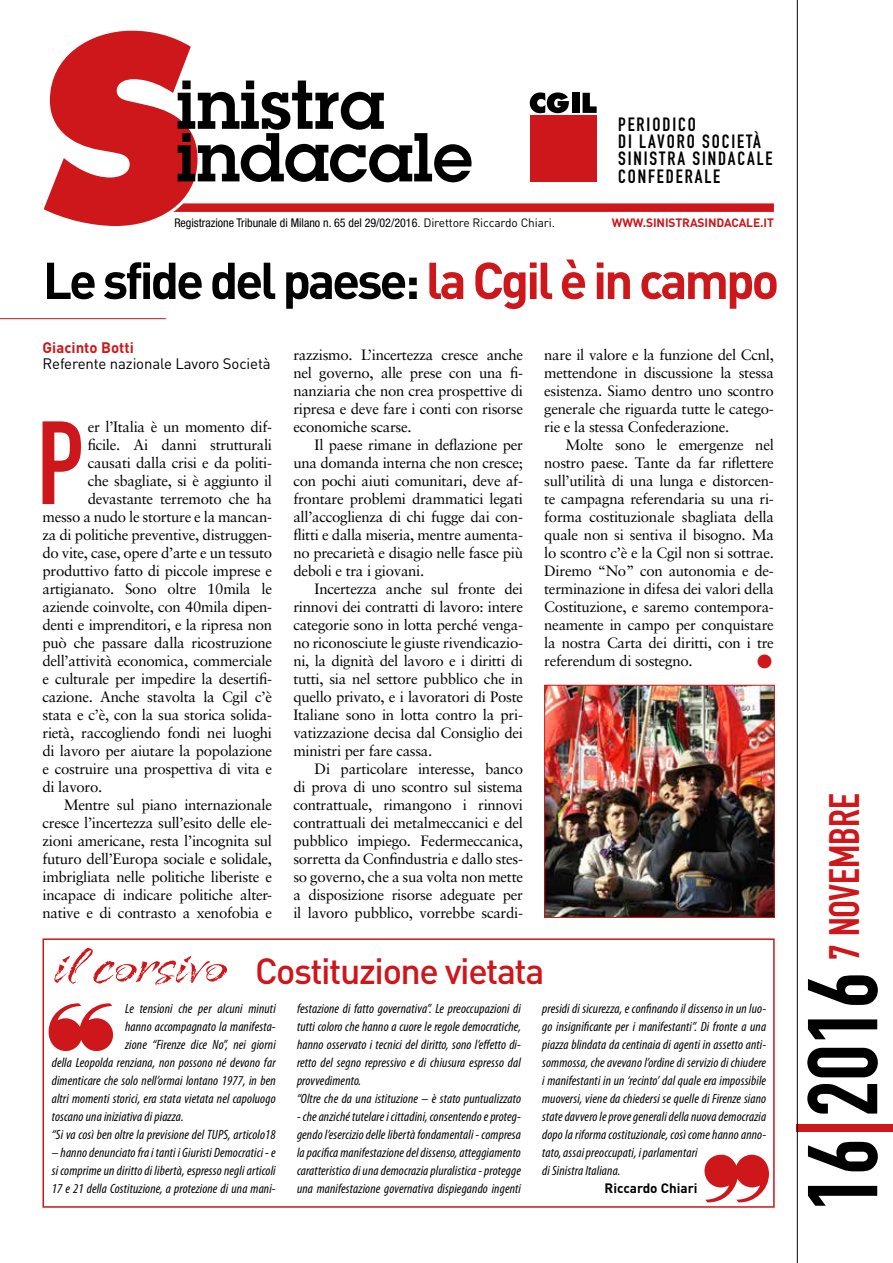
<style>
.page{position:relative;width:893px;height:1263px;background:#fff}
.page>*{position:absolute;margin:0;border:0;box-sizing:border-box;transform-origin:0 0}
.t1{font:116.1px "DIN Engschrift Std";color:#cd171a}
.t2{font:97.35px "DIN Engschrift Std";color:#000}
.t3{font:60px "Arid ITC Std";color:#cd171a}
.t4{font:700 51px "DIN";letter-spacing:-.06em;color:#000}
.t5{font:42px "DIN Engschrift Std";color:#cd171a}
.t6{font:500 36px "DIN";letter-spacing:-.04em;color:#cd171a}
.t7{font:18.9px/17.2px "DIN Engschrift Std";letter-spacing:.1em;color:#000}
.t8{font:15px/18px "Sabon";letter-spacing:-.02em;color:#000;text-align:justify}
.t9{font:15px "DIN";letter-spacing:-.01em;color:#000}
.t10{font:700 15px "DIN";color:#cd171a}
.t11{font:15px "Zapf Dingbats IT Cby BT";color:#cd171a}
.t12{font:italic condensed 13.5px/18px "Myriad Pro";letter-spacing:.01em;color:#000;text-align:justify}
.t13{font:700 13.5px "DIN";color:#000}
.t14{font:condensed 12px "Helvetica Neue";color:#000}
.t15{font:700 12px "DIN";letter-spacing:-.01em;color:#cd171a}
.s1{font-family:"DIN";font-stretch:normal}
.s2{color:#cd171a}
</style>
<div class="page">
<div style="left:43px;top:938px;width:732px;height:270px;border:2px solid #cd171a"></div>
<hr style="left:797px;top:0;width:1px;height:1263px;background:#000">
<svg style="left:49px;top:1003px;width:64px;height:48px"></svg>
<svg style="left:704px;top:1155px;width:65px;height:48px"></svg>
<hr style="left:0;top:318px;width:166px;height:1px;background:#cd171a">
<div style="left:43px;top:203px;width:731px;height:9px;background:#cd171a"></div>
<svg style="left:42px;top:30px;width:430px;height:196px"></svg>
<svg style="left:530px;top:92px;width:39px;height:21px"></svg>
<div style="left:572px;top:93px;width:7px;height:20px;background:#000"></div>
<svg style="left:583px;top:93px;width:14px;height:20px"></svg>
<div style="left:530px;top:115px;width:67px;height:66px;background:#cd171a"></div>
<img style="left:546px;top:687px;width:227px;height:229px">
<div style="left:544px;top:685px;width:231px;height:233px;border:1px solid #cd171a"></div>
<p class="t7" style="left:618px;top:116px;width:156px">PERIODICO<br>DI LAVORO SOCIETÀ<br>SINISTRA SINDACALE<br>CONFEDERALE</p>
<p class="t14" style="left:174px;top:216px;width:382px">Registrazione Tribunale di Milano n. 65 del 29/02/2016<span class="s1">. Direttore Riccardo Chiari.</span></p>
<p class="t15" style="left:612px;top:215px;width:164px">WWW.SINISTRASINDACALE.IT</p>
<h3 class="t4" style="left:43px;top:247px;width:738px">Le sfide del paese: <span class="s2">la Cgil è in campo</span></h3>
<p class="t10" style="left:43px;top:337px;width:93px">Giacinto Botti</p>
<p class="t9" style="left:43px;top:354px;width:230px">Referente nazionale Lavoro Società</p>
<h1 class="t1" style="left:37px;top:395px;width:49px">P</h1>
<p class="t8" style="left:88px;top:418px;width:186px">er l’Italia è un momento dif-</p>
<p class="t8" style="left:88px;top:436px;width:186px">ficile. Ai danni strutturali</p>
<p class="t8" style="left:88px;top:454px;width:186px">causati dalla crisi e da politi-</p>
<p class="t8" style="left:88px;top:472px;width:186px">che sbagliate, si è aggiunto il</p>
<p class="t8" style="left:88px;top:490px;width:186px">devastante terremoto che ha</p>
<p class="t8" style="left:43px;top:508px;width:231px">messo a nudo le storture e la mancan-</p>
<p class="t8" style="left:43px;top:526px;width:231px">za di politiche preventive, distruggen-</p>
<p class="t8" style="left:43px;top:544px;width:231px">do vite, case, opere d’arte e un tessuto</p>
<p class="t8" style="left:43px;top:562px;width:231px">produttivo fatto di piccole imprese e</p>
<p class="t8" style="left:43px;top:580px;width:231px">artigianato. Sono oltre 10mila le</p>
<p class="t8" style="left:43px;top:598px;width:231px">aziende coinvolte, con 40mila dipen-</p>
<p class="t8" style="left:43px;top:616px;width:231px">denti e imprenditori, e la ripresa non</p>
<p class="t8" style="left:43px;top:634px;width:231px">può che passare dalla ricostruzione</p>
<p class="t8" style="left:43px;top:652px;width:231px">dell’attività economica, commerciale</p>
<p class="t8" style="left:43px;top:670px;width:231px">e culturale per impedire la desertifi-</p>
<p class="t8" style="left:43px;top:688px;width:231px">cazione. Anche stavolta la Cgil c’è</p>
<p class="t8" style="left:43px;top:706px;width:231px">stata e c’è, con la sua storica solida-</p>
<p class="t8" style="left:43px;top:724px;width:231px">rietà, raccogliendo fondi nei luoghi</p>
<p class="t8" style="left:43px;top:742px;width:231px">di lavoro per aiutare la popolazione</p>
<p class="t8" style="left:43px;top:760px;width:231px">e costruire una prospettiva di vita e</p>
<p class="t8" style="left:43px;top:778px;width:61px">di lavoro.</p>
<p class="t8" style="left:64px;top:796px;width:210px">Mentre sul piano internazionale</p>
<p class="t8" style="left:43px;top:814px;width:231px">cresce l’incertezza sull’esito delle ele-</p>
<p class="t8" style="left:43px;top:832px;width:231px">zioni americane, resta l’incognita sul</p>
<p class="t8" style="left:43px;top:850px;width:231px">futuro dell’Europa sociale e solidale,</p>
<p class="t8" style="left:43px;top:868px;width:231px">imbrigliata nelle politiche liberiste e</p>
<p class="t8" style="left:43px;top:886px;width:231px">incapace di indicare politiche alter-</p>
<p class="t8" style="left:43px;top:904px;width:231px">native e di contrasto a xenofobia e</p>
<p class="t8" style="left:293px;top:346px;width:231px">razzismo. L’incertezza cresce anche nel governo, alle prese con una fi&shy;nanziaria che non crea prospettive di ripresa e deve fare i conti con risorse economiche scarse.</p>
<p class="t8" style="left:293px;top:436px;width:231px;text-indent:21px">Il paese rimane in deflazione per una domanda interna che non cresce; con pochi aiuti comunitari, deve af&shy;frontare problemi drammatici legati all’accoglienza di chi fugge dai con&shy;flitti e dalla miseria, mentre aumenta&shy;no precarietà e disagio nelle fasce più deboli e tra i giovani.</p>
<p class="t8" style="left:293px;top:580px;width:231px;text-indent:21px">Incertezza anche sul fronte dei rinnovi dei contratti di lavoro: intere categorie sono in lotta perché venga&shy;no riconosciute le giuste rivendicazio&shy;ni, la dignità del lavoro e i diritti di tutti, sia nel settore pubblico che in quello privato, e i lavoratori di Poste Italiane sono in lotta contro la pri&shy;vatizzazione decisa dal Consiglio dei ministri per fare cassa.</p>
<p class="t8" style="left:293px;top:760px;width:231px;text-indent:21px">Di particolare interesse, banco di prova di uno scontro sul sistema contrattuale, rimangono i rinnovi contrattuali dei metalmeccanici e del pubblico impiego. Federmeccanica, sorretta da Confindustria e dallo stes&shy;so governo, che a sua volta non mette a disposizione risorse adeguate per il lavoro pubblico, vorrebbe scardi-</p>
<p class="t8" style="left:544px;top:346px;width:231px">nare il valore e la funzione del Ccnl, mettendone in discussione la stessa esistenza. Siamo dentro uno scontro generale che riguarda tutte le catego&shy;rie e la stessa Confederazione.</p>
<p class="t8" style="left:544px;top:436px;width:231px;text-indent:21px">Molte sono le emergenze nel nostro paese. Tante da far riflettere sull’utilità di una lunga e distorcen&shy;te campagna referendaria su una ri&shy;forma costituzionale sbagliata della quale non si sentiva il bisogno. Ma lo scontro c’è e la Cgil non si sottrae.<br>Diremo “No” con autonomia e de&shy;terminazione in difesa dei valori della Costituzione, e saremo contempora&shy;neamente in campo per conquistare la nostra Carta dei diritti, con i tre referendum di sostegno.</p>
<p class="t11" style="left:757px;top:654px;width:16px">●</p>
<h3 class="t3" style="left:53px;top:933px;width:176px">il corsivo</h3>
<h3 class="t6" style="left:255px;top:948px;width:291px">Costituzione vietata</h3>
<p class="t12" style="left:125px;top:1000px;width:152px">Le tensioni che per alcuni minuti</p>
<p class="t12" style="left:125px;top:1018px;width:152px">hanno accompagnato la manifesta-</p>
<p class="t12" style="left:125px;top:1036px;width:152px">zione “Firenze dice No”, nei giorni</p>
<p class="t12" style="left:52px;top:1054px;width:225px">della Leopolda renziana, non possono né devono far</p>
<p class="t12" style="left:52px;top:1072px;width:225px">dimenticare che solo nell’ormai lontano 1977, in ben</p>
<p class="t12" style="left:52px;top:1090px;width:225px">altri momenti storici, era stata vietata nel capoluogo</p>
<p class="t12" style="left:52px;top:1108px;width:133px">toscano una iniziativa di piazza.</p>
<p class="t12" style="left:52px;top:1126px;width:225px">“Si va così ben oltre la previsione del TUPS, articolo18</p>
<p class="t12" style="left:52px;top:1144px;width:225px">– hanno denunciato fra i tanti i Giuristi Democratici - e si comprime un diritto di libertà, espresso negli articoli 17 e 21 della Costituzione, a protezione di una mani-</p>
<p class="t12" style="left:297px;top:1000px;width:225px;text-align:left">festazione di fatto governativa”. Le preoccupazioni di tutti coloro che hanno a cuore le regole democratiche, hanno osservato i tecnici del diritto, sono l’effetto di&shy;retto del segno repressivo e di chiusura espresso dal provvedimento.<br>“Oltre che da una istituzione – è stato puntualizzato</p>
<p class="t12" style="left:297px;top:1108px;width:225px">- che anziché tutelare i cittadini, consentendo e proteg&shy;gendo l’esercizio delle libertà fondamentali - compresa la pacifica manifestazione del dissenso, atteggiamento caratteristico di una democrazia pluralistica - protegge una manifestazione governativa dispiegando ingenti</p>
<p class="t12" style="left:542px;top:1000px;width:225px;text-align:left">presidi di sicurezza, e confinando il dissenso in un luo&shy;go insignificante per i manifestanti”. Di fronte a una piazza blindata da centinaia di agenti in assetto anti&shy;sommossa, che avevano l’ordine di servizio di chiudere i manifestanti in un ‘recinto’ dal quale era impossibile muoversi, viene da chiedersi se quelle di Firenze siano state davvero le prove generali della nuova democrazia dopo la riforma costituzionale, così come hanno anno&shy;tato, assai preoccupati, i parlamentari<br>di Sinistra Italiana.</p>
<p class="t13" style="left:605px;top:1179px;width:95px">Riccardo Chiari</p>
<h3 class="t5" style="left:820px;top:960px;width:168px;rotate:-90deg">7 NOVEMBRE</h3>
<h2 class="t2" style="left:786px;top:1211px;width:240px;rotate:-90deg">16<span class="s2">|</span>2016</h2>
</div>
